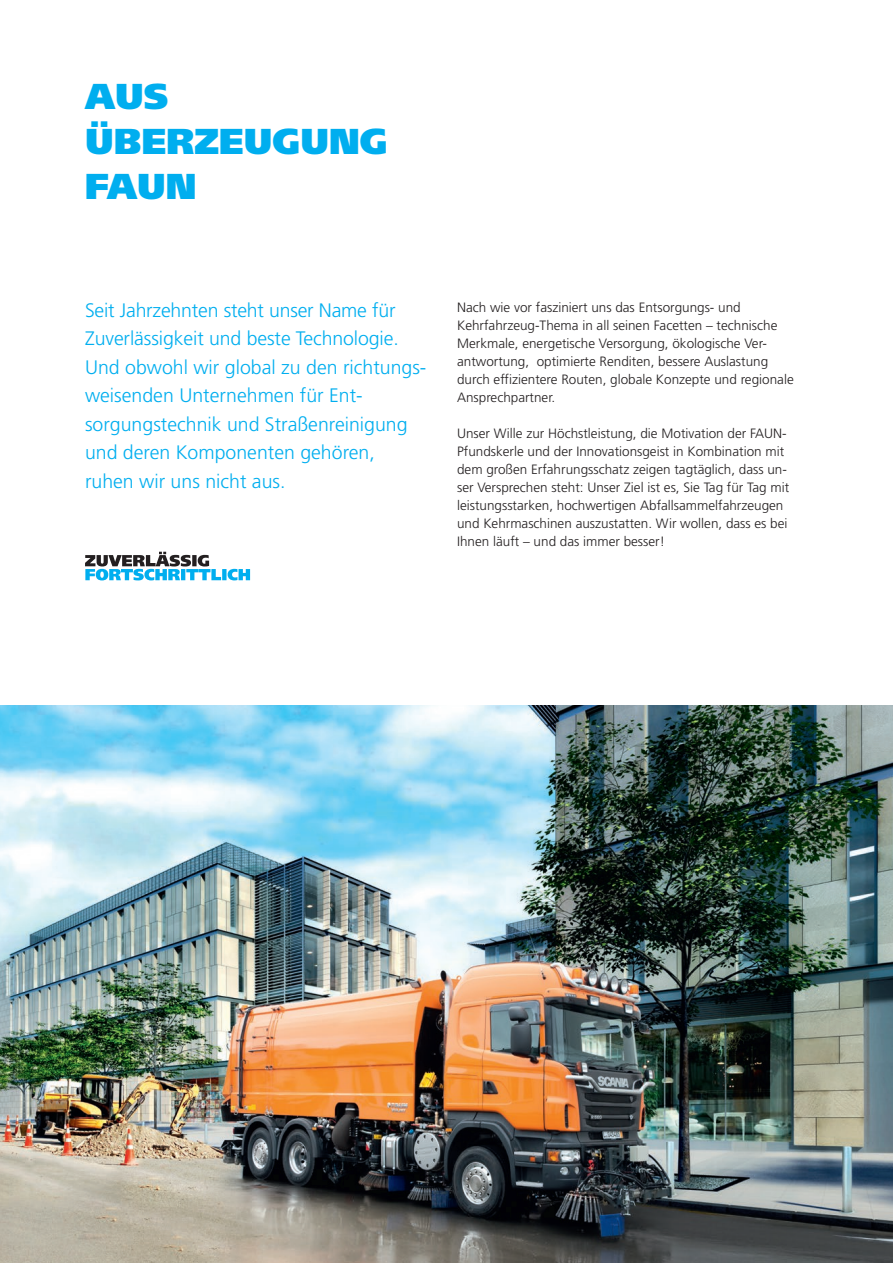
<style>
.page{position:relative;width:893px;height:1263px;background:#fff}
.page>*{position:absolute;margin:0;border:0;box-sizing:border-box;transform-origin:0 0}
.t1{font:900 36px/45px "Frutiger";color:#00aeef}
.t2{font:300 19.5px/28.5px "Frutiger";color:#00aeef}
.t3{font:300 13.5px/18px "Frutiger";color:#231f20}
</style>
<div class="page">
<img style="left:0;top:706px;width:893px;height:557px">
<svg style="left:85px;top:552px;width:165px;height:28px"></svg>
<h1 class="t1" style="left:85px;top:74px;width:304px">AUS<br>ÜBERZEUGUNG<br>FAUN</h1>
<p class="t2" style="left:85px;top:296px;width:343px">Seit Jahrzehnten steht unser Name für Zuverlässigkeit und beste Technologie.<br>Und obwohl wir global zu den richtungs&shy;weisenden Unternehmen für Ent&shy;sorgungstechnik und Straßenreinigung und deren Komponenten gehören, ruhen wir uns nicht aus.</p>
<p class="t3" style="left:457px;top:299px;width:338px">Nach wie vor fasziniert uns das Entsorgungs- und Kehrfahrzeug-Thema in all seinen Facetten – technische Merkmale, energetische Versorgung, ökologische Ver&shy;antwortung, optimierte Renditen, bessere Auslastung durch effizientere Routen, globale Konzepte und regionale Ansprechpartner.</p>
<p class="t3" style="left:457px;top:425px;width:334px">Unser Wille zur Höchstleistung, die Motivation der FAUN-Pfundskerle und der Innovationsgeist in Kombination mit dem großen Erfahrungsschatz zeigen tagtäglich, dass un&shy;ser Versprechen steht: Unser Ziel ist es, Sie Tag für Tag mit leistungsstarken, hochwertigen Abfallsammelfahrzeugen und Kehrmaschinen auszustatten. Wir wollen, dass es bei Ihnen läuft – und das immer besser!</p>
</div>
